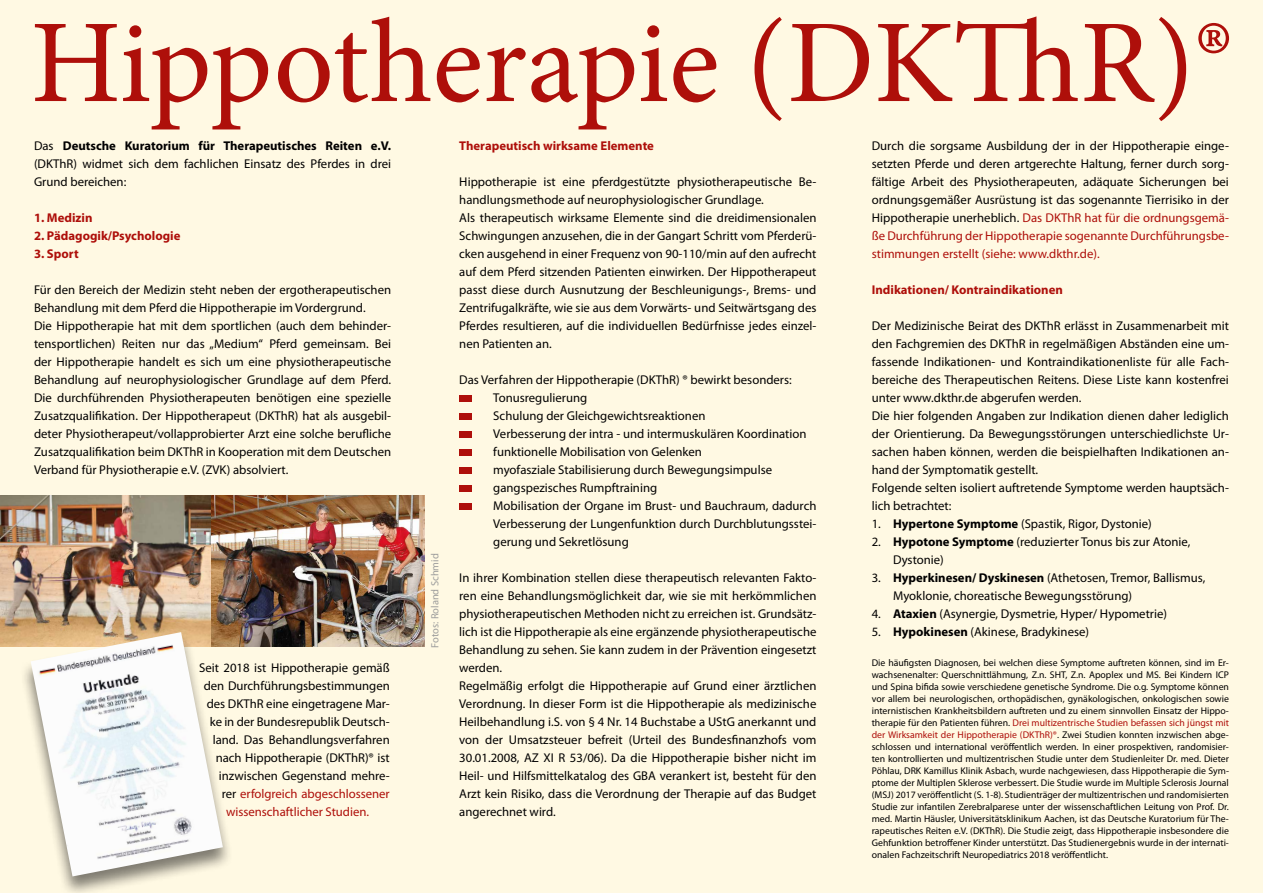
<style>
.page{position:relative;width:1263px;height:893px;background:#fff9e3}
.page>*{position:absolute;margin:0;border:0;box-sizing:border-box;transform-origin:0 0}
.t1{font:118.5px "Minion Pro";letter-spacing:-.005em;color:#ae0f0a}
.t2{font:12.75px/18px "Myriad Pro";color:#000}
.t3{font:700 12.75px "Myriad Pro";color:#ae0f0a}
.t4{font:12.75px "Myriad Pro";letter-spacing:-.005em;color:#ae0f0a}
.t5{font:10.5px "Myriad Pro";color:#9d9d9c}
.t6{font:9.75px/12px "Myriad Pro";color:#000;text-align:justify}
.s1{color:#ae0f0a}
.s2{font-weight:700}
.s3{color:#000}
</style>
<div class="page">
<div style="left:459px;top:395px;width:13px;height:6px;background:#ae0f0a"></div>
<div style="left:459px;top:413px;width:13px;height:6px;background:#ae0f0a"></div>
<div style="left:459px;top:431px;width:13px;height:6px;background:#ae0f0a"></div>
<div style="left:459px;top:449px;width:13px;height:7px;background:#ae0f0a"></div>
<div style="left:459px;top:467px;width:13px;height:6px;background:#ae0f0a"></div>
<div style="left:459px;top:485px;width:13px;height:6px;background:#ae0f0a"></div>
<div style="left:459px;top:503px;width:13px;height:6px;background:#ae0f0a"></div>
<img style="left:0;top:495px;width:424px;height:152px">
<div style="left:20px;top:632px;width:214px;height:261px;background:#000;opacity:.5"></div>
<img style="left:31px;top:632px;width:192px;height:244px">
<h1 class="t1" style="left:30px;top:-16px;width:1204px">Hippotherapie (DKThR)®</h1>
<p class="t2" style="left:872px;top:136px;width:359px;text-align:justify">Durch die sorgsame Ausbildung der in der Hippotherapie einge&shy;setzten Pferde und deren artgerechte Haltung, ferner durch sorg&shy;fältige Arbeit des Physiotherapeuten, adäquate Sicherungen bei ordnungsgemäßer Ausrüstung ist das sogenannte Tierrisiko in der Hippotherapie unerheblich. <span class="s1">Das DKThR hat für die ordnungsgemä&shy;ße Durchführung der Hippotherapie sogenannte Durchführungsbe&shy;stimmungen erstellt (siehe: www.dkthr.de).</span></p>
<p class="t3" style="left:872px;top:281px;width:193px">Indikationen/ Kontraindikationen</p>
<p class="t2" style="left:872px;top:316px;width:359px">Der Medizinische Beirat des DKThR erlässt in Zusammenarbeit mit den Fachgremien des DKThR in regelmäßigen Abständen eine um&shy;fassende Indikationen- und Kontraindikationenliste für alle Fach&shy;bereiche des Therapeutischen Reitens. Diese Liste kann kostenfrei unter www.dkthr.de abgerufen werden.<br>Die hier folgenden Angaben zur Indikation dienen daher lediglich der Orientierung. Da Bewegungsstörungen unterschiedlichste Ur&shy;sachen haben können, werden die beispielhaften Indikationen an&shy;hand der Symptomatik gestellt.<br>Folgende selten isoliert auftretende Symptome werden hauptsäch&shy;lich betrachtet:</p>
<p class="t2" style="left:872px;top:514px;width:282px">1. <span class="s2">Hypertone Symptome</span> (Spastik, Rigor, Dystonie)</p>
<p class="t2" style="left:893px;top:532px;width:299px;text-indent:-21px">2. <span class="s2">Hypotone Symptome</span> (reduzierter Tonus bis zur Atonie,<br>Dystonie)</p>
<p class="t2" style="left:893px;top:568px;width:314px;text-indent:-21px">3. <span class="s2">Hyperkinesen/ Dyskinesen</span> (Athetosen, Tremor, Ballismus,<br>Myoklonie, choreatische Bewegungsstörung)</p>
<p class="t2" style="left:872px;top:604px;width:297px">4. <span class="s2">Ataxien</span> (Asynergie, Dysmetrie, Hyper/ Hypometrie)</p>
<p class="t2" style="left:872px;top:622px;width:219px">5. <span class="s2">Hypokinesen</span> (Akinese, Bradykinese)</p>
<p class="t6" style="left:872px;top:656px;width:359px">Die häufigsten Diagnosen, bei welchen diese Symptome auftreten können, sind im Er&shy;wachsenenalter: Querschnittlähmung, Z.n. SHT, Z.n. Apoplex und MS. Bei Kindern ICP und Spina bifida sowie verschiedene genetische Syndrome. Die o.g. Symptome können vor allem bei neurologischen, orthopädischen, gynäkologischen, onkologischen sowie internistischen Krankheitsbildern auftreten und zu einem sinnvollen Einsatz der Hippo&shy;therapie für den Patienten führen. <span class="s1">Drei multizentrische Studien befassen sich jüngst mit der Wirksamkeit der Hippotherapie (DKThR)®</span>. Zwei Studien konnten inzwischen abge&shy;schlossen und international veröffentlich werden. In einer prospektiven, randomisier&shy;ten kontrollierten und multizentrischen Studie unter dem Studienleiter Dr. med. Dieter Pöhlau, DRK Kamillus Klinik Asbach, wurde nachgewiesen, dass Hippotherapie die Sym&shy;ptome der Multiplen Sklerose verbessert. Die Studie wurde im Multiple Sclerosis Journal (MSJ) 2017 veröffentlicht (S. 1-8). Studienträger der multizentrischen und randomisierten Studie zur infantilen Zerebralparese unter der wissenschaftlichen Leitung von Prof. Dr. med. Martin Häusler, Universitätsklinikum Aachen, ist das Deutsche Kuratorium für The&shy;rapeutisches Reiten e.V. (DKThR). Die Studie zeigt, dass Hippotherapie insbesondere die Gehfunktion betroffener Kinder unterstützt. Das Studienergebnis wurde in der internati&shy;onalen Fachzeitschrift Neuropediatrics 2018 veröffentlicht.</p>
<p class="t2" style="left:34px;top:136px;width:359px;text-align:justify">Das <span class="s2">Deutsche Kuratorium für Therapeutisches Reiten e.V. </span>(DKThR) widmet sich dem fachlichen Einsatz des Pferdes in drei Grund bereichen:</p>
<p class="t3" style="left:34px;top:209px;width:60px">1. Medizin</p>
<p class="t3" style="left:34px;top:227px;width:148px">2. Pädagogik/Psychologie</p>
<p class="t3" style="left:34px;top:245px;width:46px">3. Sport</p>
<p class="t2" style="left:34px;top:280px;width:359px">Für den Bereich der Medizin steht neben der ergotherapeutischen Behandlung mit dem Pferd die Hippotherapie im Vordergrund.<br>Die Hippotherapie hat mit dem sportlichen (auch dem behinder&shy;tensportlichen) Reiten nur das „Medium“ Pferd gemeinsam. Bei der Hippotherapie handelt es sich um eine physiotherapeutische Behandlung auf neurophysiologischer Grundlage auf dem Pferd.<br>Die durchführenden Physiotherapeuten benötigen eine spezielle Zusatzqualifikation. Der Hippotherapeut (DKThR) hat als ausgebil&shy;deter Physiotherapeut/vollapprobierter Arzt eine solche berufliche Zusatzqualifikation beim DKThR in Kooperation mit dem Deutschen Verband für Physiotherapie e.V. (ZVK) absolviert.</p>
<p class="t3" style="left:459px;top:137px;width:196px">Therapeutisch wirksame Elemente</p>
<p class="t2" style="left:459px;top:172px;width:359px">Hippotherapie ist eine pferdgestützte physiotherapeutische Be&shy;handlungsmethode auf neurophysiologischer Grundlage.<br>Als therapeutisch wirksame Elemente sind die dreidimensionalen Schwingungen anzusehen, die in der Gangart Schritt vom Pferderü&shy;cken ausgehend in einer Frequenz von 90-110/min auf den aufrecht auf dem Pferd sitzenden Patienten einwirken. Der Hippotherapeut passt diese durch Ausnutzung der Beschleunigungs-, Brems- und Zentrifugalkräfte, wie sie aus dem Vorwärts- und Seitwärtsgang des Pferdes resultieren, auf die individuellen Bedürfnisse jedes einzel&shy;nen Patienten an.</p>
<p class="t2" style="left:493px;top:370px;width:325px;text-indent:-34px">Das Verfahren der Hippotherapie (DKThR) ® bewirkt besonders:<br>Tonusregulierung<br>Schulung der Gleichgewichtsreaktionen<br>Verbesserung der intra - und intermuskulären Koordination funktionelle Mobilisation von Gelenken<br>myofasziale Stabilisierung durch Bewegungsimpulse gangspezisches Rumpftraining<br>Mobilisation der Organe im Brust- und Bauchraum, dadurch Verbesserung der Lungenfunktion durch Durchblutungsstei&shy;gerung und Sekretlösung</p>
<p class="t2" style="left:459px;top:568px;width:359px">In ihrer Kombination stellen diese therapeutisch relevanten Fakto&shy;ren eine Behandlungsmöglichkeit dar, wie sie mit herkömmlichen physiotherapeutischen Methoden nicht zu erreichen ist. Grundsätz&shy;lich ist die Hippotherapie als eine ergänzende physiotherapeutische Behandlung zu sehen. Sie kann zudem in der Prävention eingesetzt werden.<br>Regelmäßig erfolgt die Hippotherapie auf Grund einer ärztlichen Verordnung. In dieser Form ist die Hippotherapie als medizinische Heilbehandlung i.S. von § 4 Nr. 14 Buchstabe a UStG anerkannt und von der Umsatzsteuer befreit (Urteil des Bundesfinanzhofs vom 30.01.2008, AZ XI R 53/06). Da die Hippotherapie bisher nicht im Heil- und Hilfsmittelkatalog des GBA verankert ist, besteht für den Arzt kein Risiko, dass die Verordnung der Therapie auf das Budget angerechnet wird.</p>
<p class="t5" style="left:428px;top:648px;width:96px;rotate:-90deg">Fotos: Roland Schmid</p>
<p class="t2" style="left:199px;top:658px;width:192px">Seit 2018 ist Hippotherapie gemäß</p>
<p class="t2" style="left:204px;top:676px;width:187px">den Durchführungsbestimmungen</p>
<p class="t2" style="left:207px;top:694px;width:185px">des DKThR eine eingetragene Mar-</p>
<p class="t2" style="left:210px;top:712px;width:181px">ke in der Bundesrepublik Deutsch-</p>
<p class="t2" style="left:213px;top:730px;width:178px">land. Das Behandlungsverfahren</p>
<p class="t2" style="left:216px;top:748px;width:175px">nach Hippotherapie (DKThR)® ist</p>
<p class="t2" style="left:219px;top:766px;width:173px">inzwischen Gegenstand mehre-</p>
<p class="t4" style="left:222px;top:785px;width:169px"><span class="s3">rer</span> erfolgreich abgeschlossener</p>
<p class="t4" style="left:226px;top:803px;width:144px">wissenschaftlicher Studien.</p>
</div>
